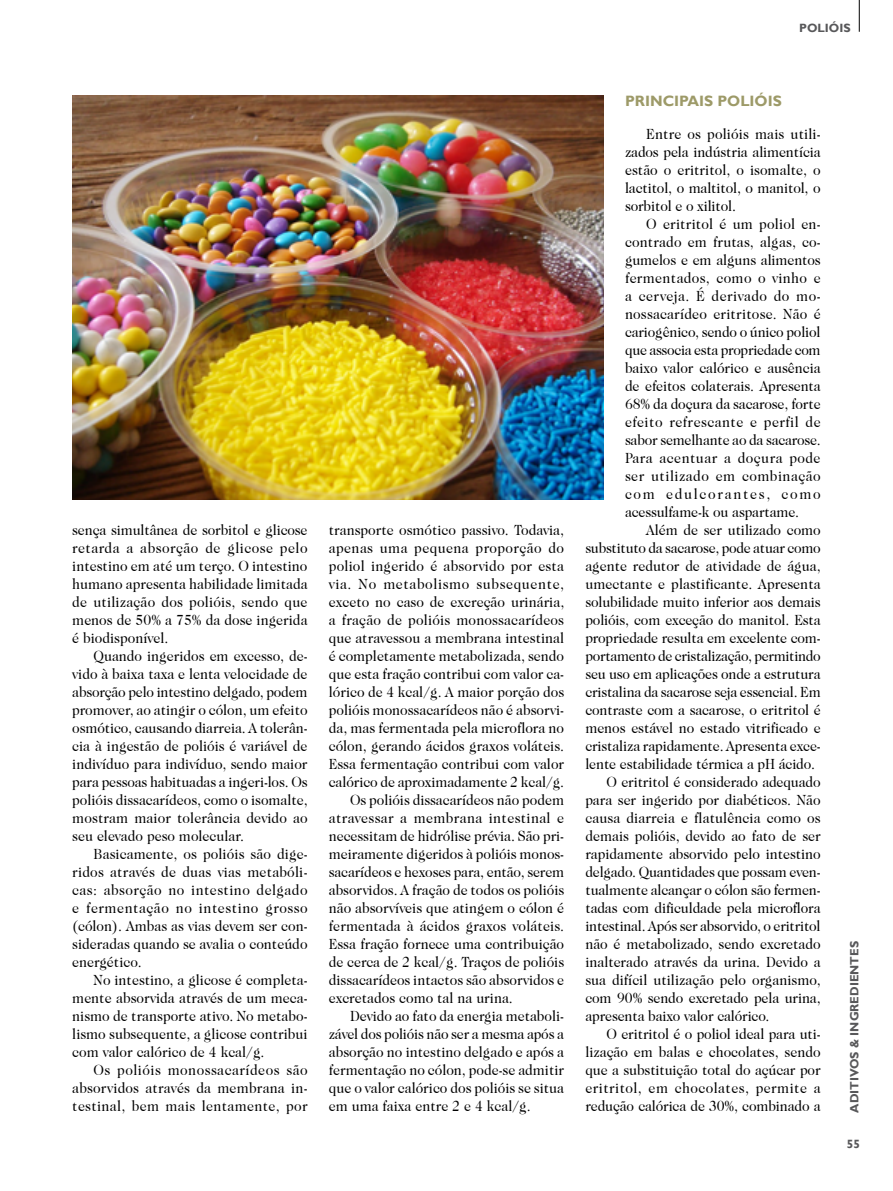
<style>
.page{position:relative;width:893px;height:1191px;background:#fff}
.page>*{position:absolute;margin:0;border:0;box-sizing:border-box;transform-origin:0 0}
.texto{font:15px/18px "Caslon 224 IT Cby BT";color:#000;text-align:justify;scale:.93 1}
.capitulos{font:700 15px "Gill Sans";color:#9d9a68}
.t1{font:700 12px "Gill Sans";color:#58585a}
</style>
<div class="page">
<hr style="left:859px;top:0;width:1px;height:32px;background:#000">
<img style="left:72px;top:95px;width:532px;height:404px">
<p class="t1" style="left:799px;top:20px;width:53px">POLIÓIS</p>
<p class="texto" style="left:72px;top:521px;width:255px">sença simultânea de sorbitol e glicose retarda a absorção de glicose pelo intestino em até um terço. O intestino humano apresenta habilidade limitada de utilização dos polióis, sendo que menos de 50% a 75% da dose ingerida é biodisponível.</p>
<p class="texto" style="left:72px;top:647px;width:255px;text-indent:21px">Quando ingeridos em excesso, de&shy;vido à baixa taxa e lenta velocidade de absorção pelo intestino delgado, podem promover, ao atingir o cólon, um efeito osmótico, causando diarreia. A tolerân&shy;cia à ingestão de polióis é variável de indivíduo para indivíduo, sendo maior para pessoas habituadas a ingeri-los. Os polióis dissacarídeos, como o isomalte, mostram maior tolerância devido ao seu elevado peso molecular.</p>
<p class="texto" style="left:72px;top:845px;width:255px;text-indent:21px">Basicamente, os polióis são dige&shy;ridos através de duas vias metabóli&shy;cas: absorção no intestino delgado e fermentação no intestino grosso (cólon). Ambas as vias devem ser con&shy;sideradas quando se avalia o conteúdo energético.</p>
<p class="texto" style="left:72px;top:971px;width:255px;text-indent:21px">No intestino, a glicose é completa&shy;mente absorvida através de um meca&shy;nismo de transporte ativo. No metabo&shy;lismo subsequente, a glicose contribui com valor calórico de 4 kcal/g.</p>
<p class="texto" style="left:72px;top:1061px;width:255px;text-indent:21px">Os polióis monossacarídeos são absorvidos através da membrana in&shy;testinal, bem mais lentamente, por</p>
<p class="texto" style="left:329px;top:521px;width:255px">transporte osmótico passivo. Todavia, apenas uma pequena proporção do poliol ingerido é absorvido por esta via. No metabolismo subsequente, exceto no caso de excreção urinária, a fração de polióis monossacarídeos que atravessou a membrana intestinal é completamente metabolizada, sendo que esta fração contribui com valor ca&shy;lórico de 4 kcal/g. A maior porção dos polióis monossacarídeos não é absorvi&shy;da, mas fermentada pela microflora no cólon, gerando ácidos graxos voláteis.<br>Essa fermentação contribui com valor calórico de aproximadamente 2 kcal/g.</p>
<p class="texto" style="left:329px;top:791px;width:255px;text-indent:21px">Os polióis dissacarídeos não podem atravessar a membrana intestinal e necessitam de hidrólise prévia. São pri&shy;meiramente digeridos à polióis monos&shy;sacarídeos e hexoses para, então, serem absorvidos. A fração de todos os polióis não absorvíveis que atingem o cólon é fermentada à ácidos graxos voláteis.<br>Essa fração fornece uma contribuição de cerca de 2 kcal/g. Traços de polióis dissacarídeos intactos são absorvidos e excretados como tal na urina.</p>
<p class="texto" style="left:329px;top:1007px;width:255px;text-indent:21px">Devido ao fato da energia metaboli&shy;zável dos polióis não ser a mesma após a absorção no intestino delgado e após a fermentação no cólon, pode-se admitir que o valor calórico dos polióis se situa em uma faixa entre 2 e 4 kcal/g.</p>
<p class="capitulos" style="left:625px;top:91px;width:158px">PRINCIPAIS POLIÓIS</p>
<p class="texto" style="left:625px;top:125px;width:212px;text-indent:21px">Entre os polióis mais utili&shy;zados pela indústria alimentícia estão o eritritol, o isomalte, o lactitol, o maltitol, o manitol, o sorbitol e o xilitol.</p>
<p class="texto" style="left:625px;top:215px;width:212px;text-indent:21px">O eritritol é um poliol en&shy;contrado em frutas, algas, co&shy;gumelos e em alguns alimentos fermentados, como o vinho e a cerveja. É derivado do mo&shy;nossacarídeo eritritose. Não é cariogênico, sendo o único poliol que associa esta propriedade com baixo valor calórico e ausência de efeitos colaterais. Apresenta 68% da doçura da sacarose, forte efeito refrescante e perfil de sabor semelhante ao da sacarose.<br>Para acentuar a doçura pode ser utilizado em combinação com edulcorantes, como acessulfame-k ou aspartame.</p>
<p class="texto" style="left:585px;top:521px;width:255px;text-indent:61px">Além de ser utilizado como substituto da sacarose, pode atuar como agente redutor de atividade de água, umectante e plastificante. Apresenta solubilidade muito inferior aos demais polióis, com exceção do manitol. Esta propriedade resulta em excelente com&shy;portamento de cristalização, permitindo seu uso em aplicações onde a estrutura cristalina da sacarose seja essencial. Em contraste com a sacarose, o eritritol é menos estável no estado vitrificado e cristaliza rapidamente. Apresenta exce&shy;lente estabilidade térmica a pH ácido.</p>
<p class="texto" style="left:585px;top:773px;width:255px;text-indent:21px">O eritritol é considerado adequado para ser ingerido por diabéticos. Não causa diarreia e flatulência como os demais polióis, devido ao fato de ser rapidamente absorvido pelo intestino delgado. Quantidades que possam even&shy;tualmente alcançar o cólon são fermen&shy;tadas com dificuldade pela microflora intestinal. Após ser absorvido, o eritritol não é metabolizado, sendo excretado inalterado através da urina. Devido a sua difícil utilização pelo organismo, com 90% sendo excretado pela urina, apresenta baixo valor calórico.</p>
<p class="texto" style="left:585px;top:1025px;width:254px;text-indent:21px">O eritritol é o poliol ideal para uti&shy;lização em balas e chocolates, sendo que a substituição total do açúcar por eritritol, em chocolates, permite a redução calórica de 30%, combinado a</p>
<p class="t1" style="left:847px;top:1112px;width:173px;rotate:-90deg">ADITIVOS &amp; INGREDIENTES</p>
<p class="t1" style="left:847px;top:1136px;width:15px">55</p>
</div>
